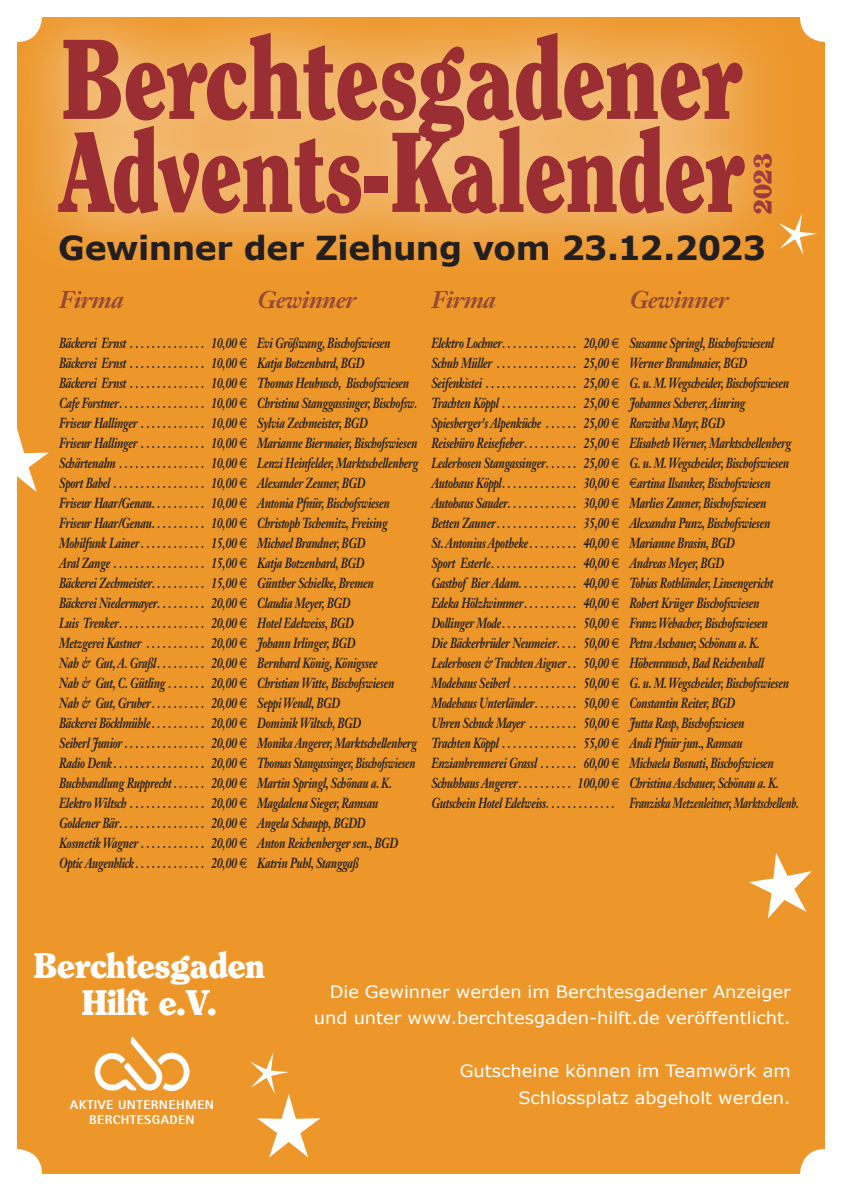
<style>
.page{position:relative;width:842px;height:1191px;background:#fff}
.page>*{position:absolute;margin:0;border:0;box-sizing:border-box;transform-origin:0 0}
.t1{font:900 35.3px "Clearface ITCBQ";color:#fff}
.t2{font:700 33px "Verdana";letter-spacing:-.015em;color:#231f20}
.t3{font:900 24.9px "Clearface ITCBQ";color:#9a2e32}
.t4{font:italic 700 24px "Janson Text LT Std";letter-spacing:-.025em;color:#954a35}
.t5{font:17px/26.5px "Verdana";color:#fff;text-align:right;scale:1.05 1}
.t6{font:italic 700 14.4px "Janson Text LT Std";letter-spacing:-.025em;color:#231f20;scale:.75 1}
.t7{font:800 12.7px "AT Rotis Sans Serif";letter-spacing:.03em;color:#fff;scale:1.08 1}
.s1{font-family:"Euro Sans";font-weight:400;font-style:normal}
</style>
<div class="page">
<div style="left:17px;top:17px;width:808px;height:1157px;background:#ed972b;border-radius:25px"></div>
<div style="left:0;top:0;width:805px;height:278px;background:#fff;opacity:.75"></div>
<svg style="left:58px;top:33px;width:687px;height:180px;background:#cb794c"></svg>
<svg style="left:779px;top:213px;width:38px;height:42px"></svg>
<svg style="left:17px;top:428px;width:32px;height:64px"></svg>
<svg style="left:250px;top:1052px;width:71px;height:105px"></svg>
<img style="left:94px;top:1037px;width:96px;height:55px">
<svg style="left:749px;top:853px;width:63px;height:65px"></svg>
<p class="t3" style="left:748px;top:213px;width:62px;rotate:-90deg">2023</p>
<p class="t2" style="left:58px;top:226px;width:709px">Gewinner der Ziehung vom 23.12.2023</p>
<p class="t4" style="left:431px;top:284px;width:66px">Firma</p>
<p class="t4" style="left:629px;top:284px;width:100px">Gewinner</p>
<p class="t6" style="left:431px;top:333px;width:458px">Elektro Lochner . . . . . . . . . . . . . . 20,00 <span class="s1">E</span> Susanne Springl, Bischofswiesenl</p>
<p class="t6" style="left:431px;top:353px;width:422px">Schuh Müller . . . . . . . . . . . . . . . 25,00 <span class="s1">E</span> Werner Brandmaier, BGD</p>
<p class="t6" style="left:431px;top:373px;width:478px">Seifenkistei . . . . . . . . . . . . . . . . . 25,00 <span class="s1">E</span> G. u. M. Wegscheider, Bischofswiesen</p>
<p class="t6" style="left:431px;top:393px;width:420px">Trachten Köppl . . . . . . . . . . . . . . 25,00 <span class="s1">E</span> Johannes Scherer, Ainring</p>
<p class="t6" style="left:431px;top:413px;width:393px">Spiesberger's Alpenküche . . . . . . 25,00 <span class="s1">E</span> Roswitha Mayr, BGD</p>
<p class="t6" style="left:431px;top:433px;width:481px">Reisebüro Reisefieber . . . . . . . . . . 25,00 <span class="s1">E</span> Elisabeth Werner, Marktschellenberg</p>
<p class="t6" style="left:431px;top:453px;width:478px">Lederhosen Stangassinger . . . . . . 25,00 <span class="s1">E</span> G. u. M. Wegscheider, Bischofswiesen</p>
<p class="t6" style="left:431px;top:473px;width:454px">Autohaus Köppl . . . . . . . . . . . . . . 30,00 <span class="s1">E M</span>artina Ilsanker, Bischofswiesen</p>
<p class="t6" style="left:431px;top:493px;width:448px">Autohaus Sauder . . . . . . . . . . . . . 30,00 <span class="s1">E</span> Marlies Zauner, Bischofswiesen</p>
<p class="t6" style="left:431px;top:513px;width:453px">Betten Zauner . . . . . . . . . . . . . . . 35,00 <span class="s1">E</span> Alexandra Punz, Bischofswiesen</p>
<p class="t6" style="left:431px;top:533px;width:406px">St. Antonius Apotheke . . . . . . . . . 40,00 <span class="s1">E</span> Marianne Brasin, BGD</p>
<p class="t6" style="left:431px;top:553px;width:392px">Sport Esterle . . . . . . . . . . . . . . . . 40,00 <span class="s1">E</span> Andreas Meyer, BGD</p>
<p class="t6" style="left:431px;top:573px;width:457px">Gasthof Bier Adam. . . . . . . . . . . 40,00 <span class="s1">E</span> Tobias Rothländer, Linsengericht</p>
<p class="t6" style="left:431px;top:593px;width:439px">Edeka Hölzlwimmer . . . . . . . . . . 40,00 <span class="s1">E</span> Robert Krüger Bischofswiesen</p>
<p class="t6" style="left:431px;top:613px;width:450px">Dollinger Mode . . . . . . . . . . . . . . 50,00 <span class="s1">E</span> Franz Webacher, Bischofswiesen</p>
<p class="t6" style="left:431px;top:633px;width:438px">Die Bäckerbrüder Neumeier . . . . 50,00 <span class="s1">E</span> Petra Aschauer, Schönau a. K.</p>
<p class="t6" style="left:431px;top:653px;width:445px">Lederhosen &amp; Trachten Aigner . . 50,00 <span class="s1">E</span> Höhenrausch, Bad Reichenhall</p>
<p class="t6" style="left:431px;top:673px;width:478px">Modehaus Seiberl . . . . . . . . . . . . 50,00 <span class="s1">E</span> G. u. M. Wegscheider, Bischofswiesen</p>
<p class="t6" style="left:431px;top:693px;width:407px">Modehaus Unterländer . . . . . . . . 50,00 <span class="s1">E</span> Constantin Reiter, BGD</p>
<p class="t6" style="left:431px;top:713px;width:419px">Uhren Schuck Mayer . . . . . . . . . 50,00 <span class="s1">E</span> Jutta Rasp, Bischofswiesen</p>
<p class="t6" style="left:431px;top:733px;width:416px">Trachten Köppl . . . . . . . . . . . . . . 55,00 <span class="s1">E</span> Andi Pfnür jun., Ramsau</p>
<p class="t6" style="left:431px;top:753px;width:458px">Enzianbrennerei Grassl . . . . . . . 60,00 <span class="s1">E</span> Michaela Bosnati, Bischofswiesen</p>
<p class="t6" style="left:431px;top:773px;width:463px">Schuhhaus Angerer . . . . . . . . . . 100,00 <span class="s1">E</span> Christina Aschauer, Schönau a. K.</p>
<p class="t6" style="left:431px;top:793px;width:490px">Gutschein Hotel Edelweiss . . . . . . . . . . . . . Franziska Metzenleitner, Marktschellenb.</p>
<p class="t4" style="left:59px;top:284px;width:66px">Firma</p>
<p class="t4" style="left:257px;top:284px;width:100px">Gewinner</p>
<p class="t6" style="left:59px;top:333px;width:443px">Bäckerei Ernst . . . . . . . . . . . . . . 10,00 <span class="s1">E</span> Evi Größwang, Bischofswiesen</p>
<p class="t6" style="left:59px;top:353px;width:409px">Bäckerei Ernst . . . . . . . . . . . . . . 10,00 <span class="s1">E</span> Katja Botzenhard, BGD</p>
<p class="t6" style="left:59px;top:373px;width:468px">Bäckerei Ernst . . . . . . . . . . . . . . 10,00 <span class="s1">E</span> Thomas Heubusch, Bischofswiesen</p>
<p class="t6" style="left:59px;top:393px;width:477px">Cafe Forstner . . . . . . . . . . . . . . . . 10,00 <span class="s1">E</span> Christina Stanggassinger, Bischofsw.</p>
<p class="t6" style="left:59px;top:413px;width:413px">Friseur Hallinger . . . . . . . . . . . . 10,00 <span class="s1">E</span> Sylvia Zechmeister, BGD</p>
<p class="t6" style="left:59px;top:433px;width:479px">Friseur Hallinger . . . . . . . . . . . . 10,00 <span class="s1">E</span> Marianne Biermaier, Bischofswiesen</p>
<p class="t6" style="left:59px;top:453px;width:480px">Schärtenalm . . . . . . . . . . . . . . . . 10,00 <span class="s1">E</span> Lenzi Heinfelder, Marktschellenberg</p>
<p class="t6" style="left:59px;top:473px;width:410px">Sport Babel . . . . . . . . . . . . . . . . . 10,00 <span class="s1">E</span> Alexander Zeuner, BGD</p>
<p class="t6" style="left:59px;top:493px;width:442px">Friseur Haar/Genau . . . . . . . . . . 10,00 <span class="s1">E</span> Antonia Pfnür, Bischofswiesen</p>
<p class="t6" style="left:59px;top:513px;width:439px">Friseur Haar/Genau . . . . . . . . . . 10,00 <span class="s1">E</span> Christoph Tschemitz, Freising</p>
<p class="t6" style="left:59px;top:533px;width:410px">Mobilfunk Lainer . . . . . . . . . . . . 15,00 <span class="s1">E</span> Michael Brandner, BGD</p>
<p class="t6" style="left:59px;top:553px;width:409px">Aral Zange . . . . . . . . . . . . . . . . . 15,00 <span class="s1">E</span> Katja Botzenhard, BGD</p>
<p class="t6" style="left:59px;top:573px;width:421px">Bäckerei Zechmeister . . . . . . . . . . 15,00 <span class="s1">E</span> Günther Schielke, Bremen</p>
<p class="t6" style="left:59px;top:593px;width:390px">Bäckerei Niedermayer . . . . . . . . . 20,00 <span class="s1">E</span> Claudia Meyer, BGD</p>
<p class="t6" style="left:59px;top:613px;width:394px">Luis Trenker . . . . . . . . . . . . . . . . 20,00 <span class="s1">E</span> Hotel Edelweiss, BGD</p>
<p class="t6" style="left:59px;top:633px;width:397px">Metzgerei Kastner . . . . . . . . . . . 20,00 <span class="s1">E</span> Johann Irlinger, BGD</p>
<p class="t6" style="left:59px;top:653px;width:426px">Nah &amp; Gut, A. Graßl . . . . . . . . . 20,00 <span class="s1">E</span> Bernhard König, Königssee</p>
<p class="t6" style="left:59px;top:673px;width:448px">Nah &amp; Gut, C. Gütling . . . . . . . 20,00 <span class="s1">E</span> Christian Witte, Bischofswiesen</p>
<p class="t6" style="left:59px;top:693px;width:376px">Nah &amp; Gut, Gruber . . . . . . . . . . 20,00 <span class="s1">E</span> Seppi Wendl, BGD</p>
<p class="t6" style="left:59px;top:713px;width:404px">Bäckerei Böcklmühle . . . . . . . . . . 20,00 <span class="s1">E</span> Dominik Wiltsch, BGD</p>
<p class="t6" style="left:59px;top:733px;width:478px">Seiberl Junior . . . . . . . . . . . . . . . 20,00 <span class="s1">E</span> Monika Angerer, Marktschellenberg</p>
<p class="t6" style="left:59px;top:753px;width:476px">Radio Denk . . . . . . . . . . . . . . . . . 20,00 <span class="s1">E</span> Thomas Stangassinger, Bischofswiesen</p>
<p class="t6" style="left:59px;top:773px;width:443px">Buchhandlung Rupprecht . . . . . . 20,00 <span class="s1">E</span> Martin Springl, Schönau a. K.</p>
<p class="t6" style="left:59px;top:793px;width:427px">Elektro Wiltsch . . . . . . . . . . . . . . 20,00 <span class="s1">E</span> Magdalena Sieger, Ramsau</p>
<p class="t6" style="left:59px;top:813px;width:410px">Goldener Bär . . . . . . . . . . . . . . . . 20,00 <span class="s1">E</span> Angela Schaupp, BGDD</p>
<p class="t6" style="left:59px;top:833px;width:454px">Kosmetik Wagner . . . . . . . . . . . . 20,00 <span class="s1">E</span> Anton Reichenberger sen., BGD</p>
<p class="t6" style="left:59px;top:853px;width:401px">Optic Augenblick . . . . . . . . . . . . . 20,00 <span class="s1">E</span> Katrin Puhl, Stanggaß</p>
<p class="t1" style="left:34px;top:945px;width:232px">Berchtesgaden</p>
<p class="t1" style="left:82px;top:982px;width:136px">Hilft e.V.</p>
<p class="t7" style="left:70px;top:1096px;width:135px">AKTIVE UNTERNEHMEN</p>
<p class="t7" style="left:89px;top:1112px;width:99px">BERCHTESGADEN</p>
<p class="t5" style="left:314px;top:978px;width:456px">Die Gewinner werden im Berchtesgadener Anzeiger und unter www.berchtesgaden-hilft.de veröffentlicht.</p>
<p class="t5" style="left:460px;top:1058px;width:317px">Gutscheine können im Teamwörk am<br>Schlossplatz abgeholt werden.</p>
</div>
